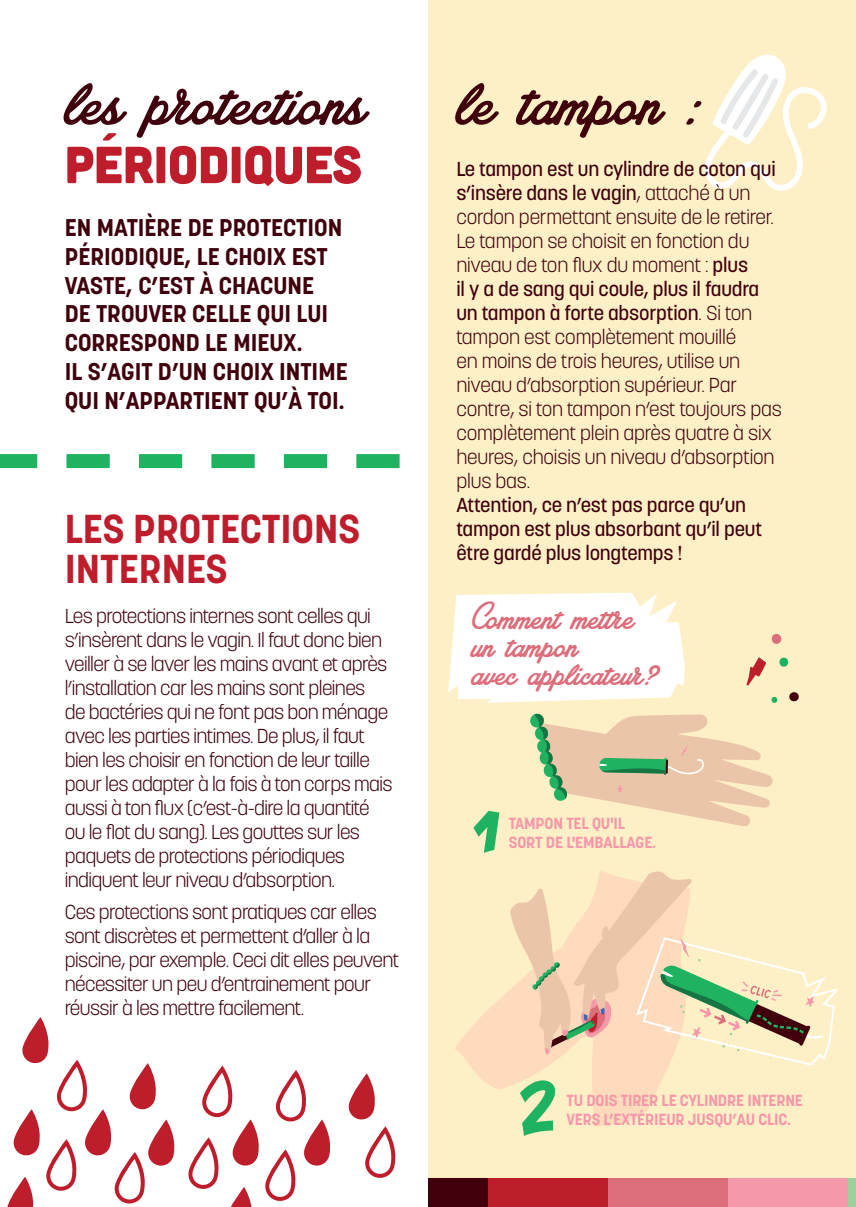
<style>
.page{position:relative;width:856px;height:1207px;background:#fff}
.page>*{position:absolute;margin:0;border:0;box-sizing:border-box;transform-origin:0 0}
.t1{font:80px "Amplify";color:#3f000c}
.t2{font:52px "Cubano";color:#be1d2c}
.t3{font:40px "Amplify";color:#dc6d7a}
.t4{font:700 40px/40px "Korolev";color:#be1d2c}
.t5{font:700 24px/28.8px "Korolev";color:#3f000c}
.t6{font:300 20px/24px "Korolev";letter-spacing:-.03em;color:#3f000c}
.t7{font:300 20px/24px "Korolev";letter-spacing:-.01em;color:#3f000c}
.t8{font:500 20px/24px "Korolev";letter-spacing:-.01em;color:#3f000c}
.t9{font:700 16px/19.2px "Korolev";letter-spacing:-.01em;color:#f598aa}
.s1{font-weight:500}
</style>
<div class="page">
<div style="left:428px;top:0;width:427px;height:1207px;background:#fef0c6"></div>
<svg style="left:455px;top:991px;width:213px;height:136px"></svg>
<svg style="left:746px;top:657px;width:19px;height:29px"></svg>
<svg style="left:771px;top:696px;width:7px;height:7px"></svg>
<svg style="left:779px;top:657px;width:10px;height:10px"></svg>
<svg style="left:789px;top:692px;width:9px;height:9px"></svg>
<svg style="left:771px;top:634px;width:11px;height:10px"></svg>
<svg style="left:704px;top:54px;width:123px;height:137px"></svg>
<svg style="left:0;top:454px;width:399px;height:14px"></svg>
<div style="left:428px;top:1178px;width:59px;height:29px;background:#3f000c"></div>
<div style="left:487px;top:1178px;width:120px;height:29px;background:#be1d2c"></div>
<div style="left:607px;top:1178px;width:120px;height:29px;background:#dc6d7a"></div>
<div style="left:727px;top:1178px;width:120px;height:29px;background:#f598aa"></div>
<div style="left:847px;top:1178px;width:8px;height:29px;background:#9cd19c"></div>
<svg style="left:365px;top:1126px;width:31px;height:51px"></svg>
<svg style="left:348px;top:1073px;width:27px;height:47px"></svg>
<svg style="left:188px;top:1065px;width:143px;height:142px"></svg>
<svg style="left:448px;top:592px;width:236px;height:111px;background:#fefdf8"></svg>
<svg style="left:530px;top:713px;width:242px;height:113px"></svg>
<svg style="left:473px;top:810px;width:26px;height:43px"></svg>
<svg style="left:519px;top:1080px;width:36px;height:56px"></svg>
<svg style="left:509px;top:871px;width:328px;height:195px"></svg>
<svg style="left:7px;top:1017px;width:168px;height:190px"></svg>
<h1 class="t1" style="left:65px;top:56px;width:302px">les protections</h1>
<h2 class="t2" style="left:65px;top:131px;width:298px">PÉRIODIQUES</h2>
<p class="t5" style="left:65px;top:213px;width:284px">EN MATIÈRE DE PROTECTION<br>PÉRIODIQUE, LE CHOIX EST<br>VASTE, C’EST À CHACUNE<br>DE TROUVER CELLE QUI LUI<br>CORRESPOND LE MIEUX.<br>IL S’AGIT D’UN CHOIX INTIME<br>QUI N’APPARTIENT QU’À TOI.</p>
<h3 class="t4" style="left:65px;top:508px;width:297px">LES PROTECTIONS<br>INTERNES</h3>
<p class="t6" style="left:65px;top:604px;width:329px">Les protections internes sont celles qui s’insèrent dans le vagin. Il faut donc bien veiller à se laver les mains avant et après l’installation car les mains sont pleines<br>de bactéries qui ne font pas bon ménage avec les parties intimes. De plus, il faut bien les choisir en fonction de leur taille pour les adapter à la fois à ton corps mais aussi à ton flux (c’est-à-dire la quantité ou le flot du sang). Les gouttes sur les paquets de protections périodiques indiquent leur niveau d’absorption.</p>
<p class="t6" style="left:65px;top:900px;width:336px">Ces protections sont pratiques car elles sont discrètes et permettent d’aller à la piscine, par exemple. Ceci dit elles peuvent nécessiter un peu d’entrainement pour réussir à les mettre facilement.</p>
<h1 class="t1" style="left:456px;top:56px;width:240px">le tampon :</h1>
<p class="t7" style="left:456px;top:157px;width:327px"><span class="s1">Le tampon est un cylindre de coton qui s’insère dans le vagin</span>, attaché à un cordon permettant ensuite de le retirer.<br>Le tampon se choisit en fonction du niveau de ton flux du moment : <span class="s1">plus<br>il y a de sang qui coule, plus il faudra un tampon à forte absorption</span>. Si ton tampon est complètement mouillé<br>en moins de trois heures, utilise un niveau d’absorption supérieur. Par contre, si ton tampon n’est toujours pas complètement plein après quatre à six heures, choisis un niveau d’absorption plus bas.</p>
<p class="t8" style="left:456px;top:493px;width:307px">Attention, ce n’est pas parce qu’un tampon est plus absorbant qu’il peut être gardé plus longtemps !</p>
<h3 class="t3" style="left:471px;top:595px;width:163px">Comment mettre</h3>
<h3 class="t3" style="left:471px;top:623px;width:107px">un tampon</h3>
<h3 class="t3" style="left:471px;top:651px;width:184px">avec applicateur?</h3>
<p class="t9" style="left:508px;top:813px;width:149px">TAMPON TEL QU'IL<br>SORT DE L'EMBALLAGE.</p>
<p class="t9" style="left:566px;top:1091px;width:238px">TU DOIS TIRER LE CYLINDRE INTERNE<br>VERS L’EXTÉRIEUR JUSQU’AU CLIC.</p>
</div>
